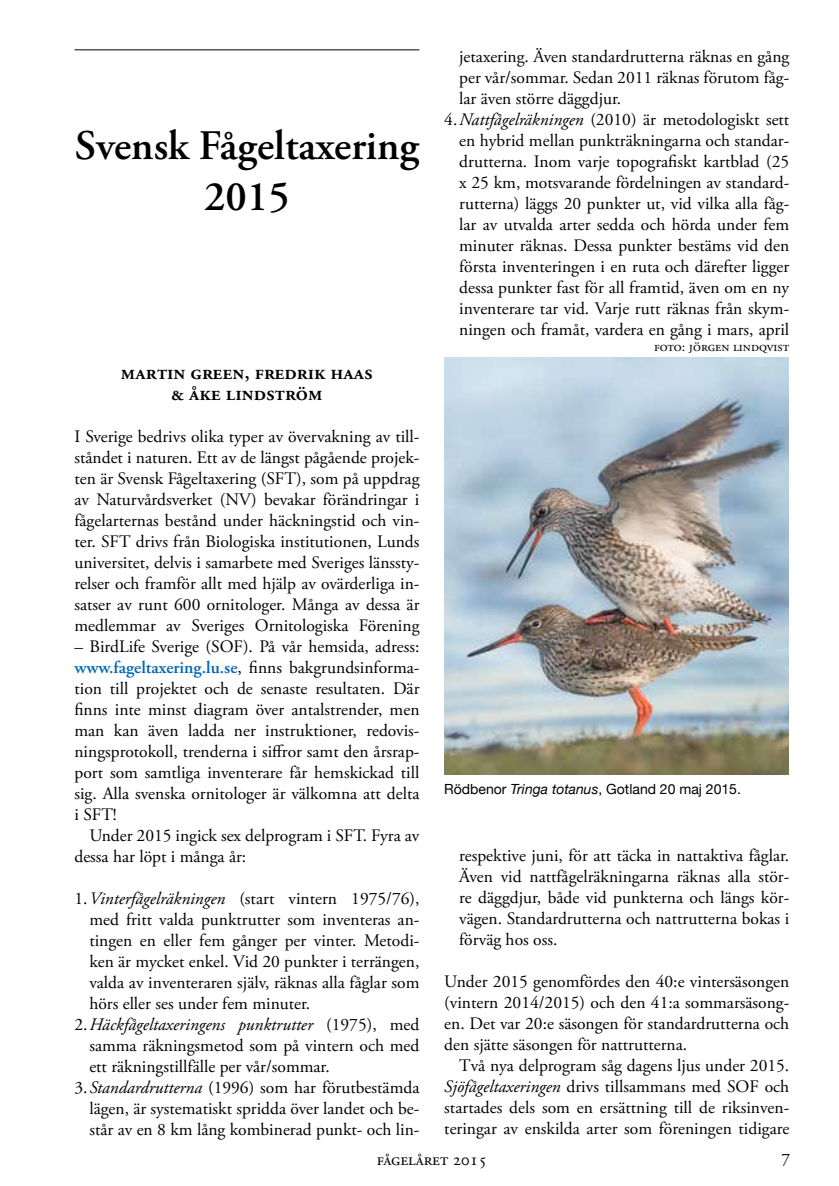
<style>
.page{position:relative;width:839px;height:1186px;background:#fff}
.page>*{position:absolute;margin:0;border:0;box-sizing:border-box;transform-origin:0 0}
.t1{font:600 42px/50.4px "Adobe Garamond Pro";color:#000;text-align:center}
.t2{font:600 21px/21px "Adobe Garamond Pro";color:#000;text-align:center}
.t3{font:17.5px/21px "Adobe Garamond Pro";letter-spacing:-.01em;color:#000;text-align:justify}
.t4{font:italic 17.5px "Adobe Garamond Pro";color:#000}
.t5{font:14px "Helvetica Neue";color:#000}
.t6{font:14px "Adobe Garamond Pro";color:#000}
.s1{font-weight:600;color:#0068b4}
.s2{font-style:italic}
.s3{font-style:normal}
</style>
<div class="page">
<hr style="left:74px;top:50px;width:345px;height:1px;background:#000">
<img style="left:444px;top:357px;width:344px;height:417px">
<h1 class="t1" style="left:75px;top:121px;width:346px">Svensk Fågeltaxering<br>2015</h1>
<p class="t2" style="left:121px;top:362px;width:253px">martin green, fredrik haas &amp; åke lindström</p>
<p class="t3" style="left:74px;top:426px;width:346px">I Sverige bedrivs olika typer av övervakning av till&shy;ståndet i naturen. Ett av de längst pågående projek&shy;ten är Svensk Fågeltaxering (SFT), som på uppdrag av Naturvårdsverket (NV) bevakar förändringar i fågelarternas bestånd under häckningstid och vin&shy;ter. SFT drivs från Biologiska institutionen, Lunds universitet, delvis i samarbete med Sveriges länssty&shy;relser och framför allt med hjälp av ovärderliga in&shy;satser av runt 600 ornitologer. Många av dessa är medlemmar av Sveriges Ornitologiska Förening</p>
<p class="t3" style="left:74px;top:636px;width:346px">– BirdLife Sverige (SOF). På vår hemsida, adress: <span class="s1">www.fageltaxering.lu.se</span>, finns bakgrundsinforma&shy;tion till projektet och de senaste resultaten. Där finns inte minst diagram över antalstrender, men man kan även ladda ner instruktioner, redovis&shy;ningsprotokoll, trenderna i siffror samt den årsrap&shy;port som samtliga inventerare får hemskickad till sig. Alla svenska ornitologer är välkomna att delta i SFT!</p>
<p class="t3" style="left:74px;top:825px;width:347px;text-indent:15px">Under 2015 ingick sex delprogram i SFT. Fyra av dessa har löpt i många år:</p>
<p class="t3" style="left:74px;top:888px;width:346px">1.<span class="s2">Vinterfågelräkningen</span> (start vintern 1975/76),</p>
<p class="t3" style="left:89px;top:909px;width:331px">med fritt valda punktrutter som inventeras an-</p>
<p class="t3" style="left:89px;top:930px;width:331px">tingen en eller fem gånger per vinter. Metodi-</p>
<p class="t3" style="left:89px;top:951px;width:331px">ken är mycket enkel. Vid 20 punkter i terrängen,</p>
<p class="t3" style="left:89px;top:972px;width:331px">valda av inventeraren själv, räknas alla fåglar som</p>
<p class="t3" style="left:89px;top:993px;width:222px">hörs eller ses under fem minuter.</p>
<p class="t4" style="left:74px;top:1014px;width:346px"><span class="s3">2.</span>Häckfågeltaxeringens punktrutter <span class="s3">(1975), med</span></p>
<p class="t3" style="left:89px;top:1035px;width:331px">samma räkningsmetod som på vintern och med</p>
<p class="t3" style="left:89px;top:1056px;width:242px">ett räkningstillfälle per vår/sommar.</p>
<p class="t3" style="left:74px;top:1077px;width:346px">3.<span class="s2">Standardrutterna</span> (1996) som har förutbestämda</p>
<p class="t3" style="left:89px;top:1098px;width:331px">lägen, är systematiskt spridda över landet och be-</p>
<p class="t3" style="left:89px;top:1119px;width:331px">står av en 8 km lång kombinerad punkt- och lin-</p>
<p class="t3" style="left:459px;top:47px;width:332px">jetaxering. Även standardrutterna räknas en gång</p>
<p class="t3" style="left:459px;top:68px;width:331px">per vår/sommar. Sedan 2011 räknas förutom fåg-</p>
<p class="t3" style="left:459px;top:89px;width:163px">lar även större däggdjur.</p>
<p class="t3" style="left:444px;top:110px;width:346px">4.<span class="s2">Nattfågelräkningen</span> (2010) är metodologiskt sett</p>
<p class="t3" style="left:459px;top:131px;width:331px">en hybrid mellan punkträkningarna och standar-</p>
<p class="t3" style="left:459px;top:152px;width:331px">drutterna. Inom varje topografiskt kartblad (25</p>
<p class="t3" style="left:459px;top:173px;width:331px">x 25 km, motsvarande fördelningen av standard-</p>
<p class="t3" style="left:459px;top:194px;width:331px">rutterna) läggs 20 punkter ut, vid vilka alla fåg-</p>
<p class="t3" style="left:459px;top:215px;width:331px">lar av utvalda arter sedda och hörda under fem</p>
<p class="t3" style="left:459px;top:236px;width:331px">minuter räknas. Dessa punkter bestäms vid den</p>
<p class="t3" style="left:459px;top:257px;width:331px">första inventeringen i en ruta och därefter ligger</p>
<p class="t3" style="left:459px;top:278px;width:331px">dessa punkter fast för all framtid, även om en ny</p>
<p class="t3" style="left:459px;top:299px;width:331px">inventerare tar vid. Varje rutt räknas från skym-</p>
<p class="t3" style="left:459px;top:320px;width:331px">ningen och framåt, vardera en gång i mars, april</p>
<p class="t6" style="left:654px;top:338px;width:137px">foto: jörgen lindqvist</p>
<p class="t5" style="left:444px;top:781px;width:298px">Rödbenor <span class="s2">Tringa totanus</span>, Gotland 20 maj 2015.</p>
<p class="t3" style="left:459px;top:846px;width:331px">respektive juni, för att täcka in nattaktiva fåglar.<br>Även vid nattfågelräkningarna räknas alla stör&shy;re däggdjur, både vid punkterna och längs kör&shy;vägen. Standardrutterna och nattrutterna bokas i förväg hos oss.</p>
<p class="t3" style="left:444px;top:972px;width:346px">Under 2015 genomfördes den 40:e vintersäsongen (vintern 2014/2015) och den 41:a sommarsäsong&shy;en. Det var 20:e säsongen för standardrutterna och den sjätte säsongen för nattrutterna.</p>
<p class="t3" style="left:444px;top:1056px;width:346px;text-indent:15px">Två nya delprogram såg dagens ljus under 2015.<br><span class="s2">Sjöfågeltaxeringen</span> drivs tillsammans med SOF och startades dels som en ersättning till de riksinven&shy;teringar av enskilda arter som föreningen tidigare</p>
<p class="t3" style="left:377px;top:1149px;width:112px">fågelåret 2015</p>
<p class="t3" style="left:781px;top:1149px;width:10px">7</p>
</div>
